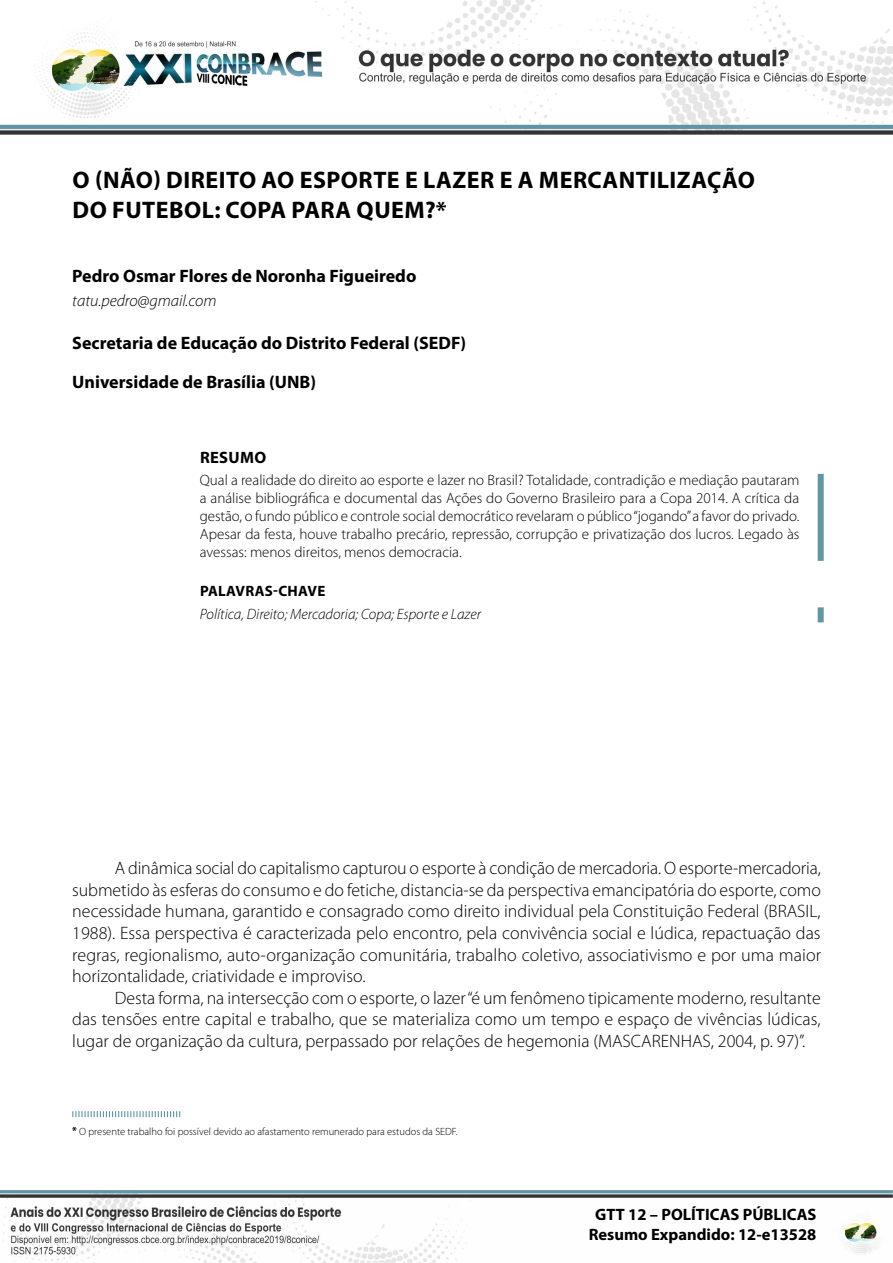
<style>
.page{position:relative;width:893px;height:1263px;background:#fff}
.page>*{position:absolute;margin:0;border:0;box-sizing:border-box;transform-origin:0 0}
.TITULO{font:700 24px/30px "Myriad Pro";letter-spacing:.02em;color:#000}
.MIOLO{font:300 18px/21.6px "Myriad Pro";color:#000;text-align:justify}
.AFILIAÇÃO{font:700 18px "Myriad Pro";color:#000}
.AUTORES{font:700 18px "Myriad Pro";color:#000}
.ABSTRACT_1{font:700 16.5px/19.8px "Myriad Pro";color:#000;text-align:center}
.E-MAIL{font:italic 300 16.5px "Myriad Pro";color:#000}
.ABSTRACT_2{font:300 15px/18px "Myriad Pro";color:#000;text-align:justify}
.KEYWORDS_2{font:italic 300 15px "Myriad Pro";color:#000}
.KEYWORDS_1{font:700 15px "Myriad Pro";letter-spacing:.02em;color:#000}
.LEG__RODAPE{font:300 10.5px "Myriad Pro";color:#000}
.s1{font-weight:700}
</style>
<div class="page">
<img style="left:0;top:0;width:893px;height:134px">
<img style="left:0;top:1190px;width:893px;height:73px">
<div style="left:818px;top:474px;width:6px;height:87px;background:#6196a8"></div>
<div style="left:818px;top:607px;width:6px;height:15px;background:#6196a8"></div>
<svg style="left:72px;top:1111px;width:108px;height:6px"></svg>
<p class="TITULO" style="left:73px;top:164px;width:684px">O (NÃO) DIREITO AO ESPORTE E LAZER E A MERCANTILIZAÇÃO<br>DO FUTEBOL: COPA PARA QUEM?*<sup>1</sup></p>
<p class="AUTORES" style="left:72px;top:264px;width:346px">Pedro Osmar Flores de Noronha Figueiredo</p>
<p class="E-MAIL" style="left:72px;top:291px;width:146px">tatu.pedro@gmail.com</p>
<p class="AFILIAÇÃO" style="left:72px;top:331px;width:395px">Secretaria de Educação do Distrito Federal (SEDF)</p>
<p class="AFILIAÇÃO" style="left:72px;top:370px;width:245px">Universidade de Brasília (UNB)</p>
<p class="ABSTRACT_1" style="left:200px;top:447px;width:68px">RESUMO</p>
<p class="ABSTRACT_2" style="left:200px;top:471px;width:601px">Qual a realidade do direito ao esporte e lazer no Brasil? Totalidade, contradição e mediação pautaram a análise bibliográfica e documental das Ações do Governo Brasileiro para a Copa 2014. A crítica da gestão, o fundo público e controle social democrático revelaram o público “jogando” a favor do privado.<br>Apesar da festa, houve trabalho precário, repressão, corrupção e privatização dos lucros. Legado às avessas: menos direitos, menos democracia.</p>
<p class="KEYWORDS_1" style="left:200px;top:581px;width:127px">PALAVRAS-CHAVE</p>
<p class="KEYWORDS_2" style="left:200px;top:605px;width:283px">Política, Direito; Mercadoria; Copa; Esporte e Lazer</p>
<p class="MIOLO" style="left:72px;top:857px;width:750px;text-indent:43px">A dinâmica social do capitalismo capturou o esporte à condição de mercadoria. O esporte-mercadoria, submetido às esferas do consumo e do fetiche, distancia-se da perspectiva emancipatória do esporte, como necessidade humana, garantido e consagrado como direito individual pela Constituição Federal (BRASIL, 1988). Essa perspectiva é caracterizada pelo encontro, pela convivência social e lúdica, repactuação das regras, regionalismo, auto-organização comunitária, trabalho coletivo, associativismo e por uma maior horizontalidade, criatividade e improviso.</p>
<p class="MIOLO" style="left:72px;top:987px;width:750px;text-indent:43px">Desta forma, na intersecção com o esporte, o lazer “é um fenômeno tipicamente moderno, resultante das tensões entre capital e trabalho, que se materializa como um tempo e espaço de vivências lúdicas, lugar de organização da cultura, perpassado por relações de hegemonia (MASCARENHAS, 2004, p. 97)”.</p>
<p class="LEG__RODAPE" style="left:72px;top:1125px;width:387px"><span class="s1">*</span> O presente trabalho foi possível devido ao afastamento remunerado para estudos da SEDF.</p>
<p class="ABSTRACT_1" style="left:589px;top:1204px;width:229px">GTT 12 – POLÍTICAS PÚBLICAS<br>Resumo Expandido: 12-e13528</p>
</div>
